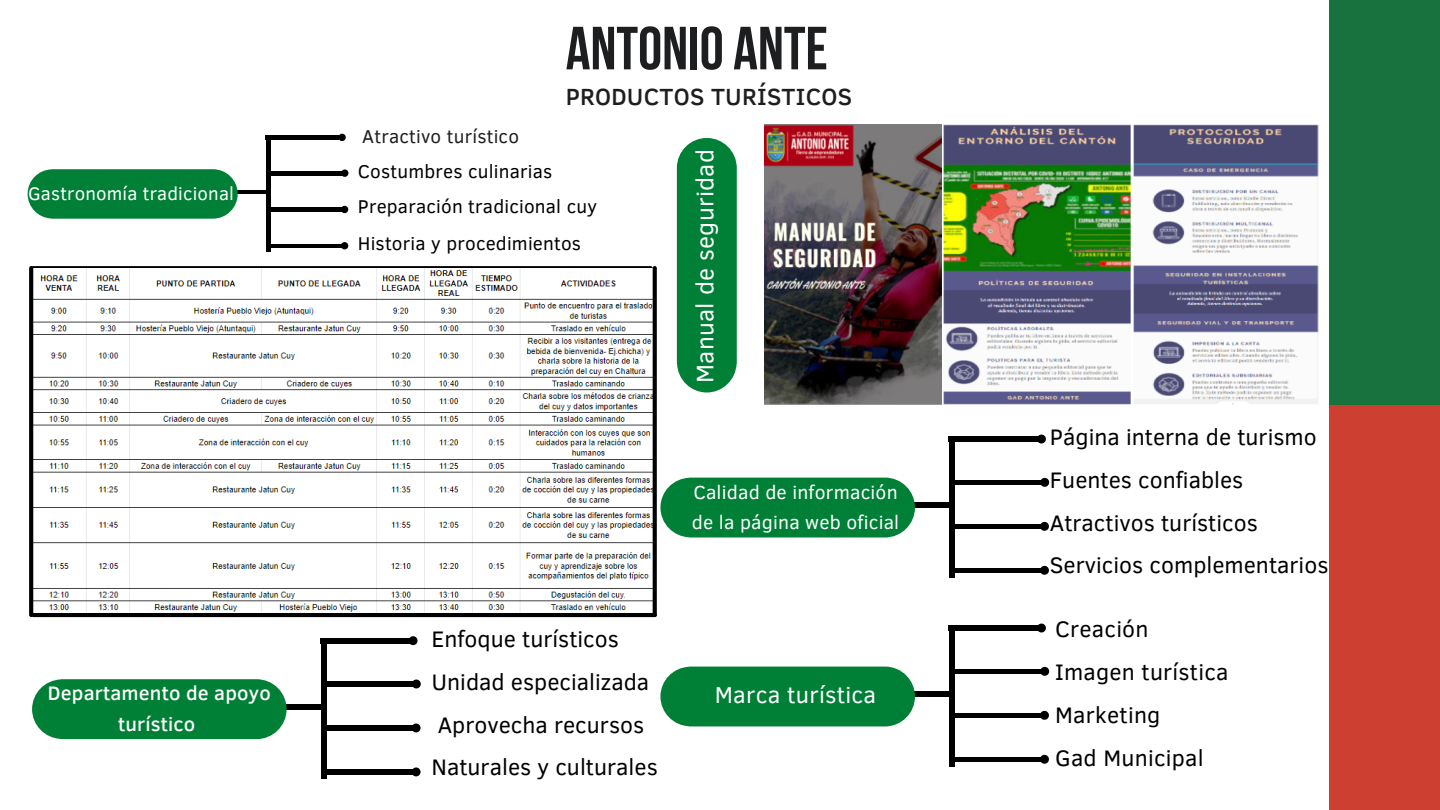
<style>
.page{position:relative;width:1440px;height:810px;background:#fff}
.page>*{position:absolute;margin:0;border:0;box-sizing:border-box;transform-origin:0 0}
.t1{font:700 60.8px "Bebas Neue";color:#1d1e20}
.t2{font:24.5px "Clear Sans";letter-spacing:.01em;color:#fff}
.t3{font:500 24px "Clear Sans";letter-spacing:.01em;color:#1d1e20}
.t4{font:23.5px "Clear Sans";letter-spacing:.01em;color:#fff}
.t5{font:23px/42.8px "Clear Sans";color:#000}
.t6{font:500 20px/30.8px "Clear Sans";letter-spacing:.01em;color:#fff;text-align:center}
.t7{font:19.3px/29.2px "Clear Sans";letter-spacing:.01em;color:#fff}
.t8{font:19px/35.9px "Clear Sans";letter-spacing:.01em;color:#000}
.t9{font:19px "Clear Sans";letter-spacing:.01em;color:#1d1e20}
.t10{font:18.6px "Clear Sans";letter-spacing:.01em;color:#fff}
</style>
<div class="page">
<div style="left:1329px;top:0;width:111px;height:405px;background:#17723e"></div>
<div style="left:1329px;top:405px;width:111px;height:405px;background:#cd3f31"></div>
<hr style="left:267px;top:136px;width:3px;height:116px;background:#000">
<hr style="left:231px;top:190px;width:37px;height:4px;background:#000">
<hr style="left:265px;top:136px;width:74px;height:3px;background:#000">
<hr style="left:268px;top:244px;width:74px;height:4px;background:#000">
<hr style="left:268px;top:171px;width:74px;height:4px;background:#000">
<hr style="left:268px;top:208px;width:74px;height:3px;background:#000">
<svg style="left:338px;top:134px;width:8px;height:7px"></svg>
<svg style="left:341px;top:169px;width:7px;height:8px"></svg>
<svg style="left:341px;top:206px;width:7px;height:7px"></svg>
<svg style="left:341px;top:242px;width:7px;height:7px"></svg>
<div style="left:28px;top:169px;width:210px;height:50px;background:#008037;border-radius:24px"></div>
<hr style="left:950px;top:437px;width:4px;height:140px;background:#000">
<hr style="left:907px;top:503px;width:45px;height:4px;background:#000">
<hr style="left:949px;top:437px;width:89px;height:4px;background:#000">
<div style="left:952px;top:568px;width:89px;height:5px;background:#000"></div>
<div style="left:952px;top:480px;width:89px;height:5px;background:#000"></div>
<div style="left:952px;top:524px;width:89px;height:5px;background:#000"></div>
<svg style="left:1037px;top:435px;width:9px;height:8px"></svg>
<svg style="left:1041px;top:478px;width:8px;height:9px"></svg>
<svg style="left:1040px;top:522px;width:9px;height:9px"></svg>
<svg style="left:1040px;top:566px;width:9px;height:9px"></svg>
<div style="left:660px;top:478px;width:255px;height:60px;background:#008037;border-radius:30px"></div>
<hr style="left:322px;top:639px;width:4px;height:140px;background:#000">
<hr style="left:279px;top:705px;width:44px;height:4px;background:#000">
<hr style="left:320px;top:639px;width:89px;height:4px;background:#000">
<hr style="left:323px;top:770px;width:90px;height:4px;background:#000">
<hr style="left:323px;top:682px;width:90px;height:4px;background:#000">
<hr style="left:323px;top:726px;width:90px;height:4px;background:#000">
<svg style="left:409px;top:636px;width:9px;height:9px"></svg>
<svg style="left:412px;top:680px;width:9px;height:8px"></svg>
<svg style="left:412px;top:724px;width:9px;height:8px"></svg>
<svg style="left:412px;top:768px;width:9px;height:8px"></svg>
<div style="left:32px;top:679px;width:255px;height:60px;background:#008037;border-radius:30px"></div>
<hr style="left:950px;top:626px;width:4px;height:140px;background:#000">
<hr style="left:907px;top:692px;width:45px;height:4px;background:#000">
<hr style="left:949px;top:626px;width:89px;height:4px;background:#000">
<div style="left:952px;top:757px;width:89px;height:5px;background:#000"></div>
<div style="left:952px;top:669px;width:89px;height:5px;background:#000"></div>
<div style="left:952px;top:713px;width:89px;height:5px;background:#000"></div>
<svg style="left:1037px;top:624px;width:9px;height:8px"></svg>
<svg style="left:1041px;top:667px;width:8px;height:9px"></svg>
<svg style="left:1040px;top:711px;width:9px;height:9px"></svg>
<svg style="left:1040px;top:755px;width:9px;height:9px"></svg>
<div style="left:660px;top:667px;width:255px;height:59px;background:#008037;border-radius:30px"></div>
<img style="left:765px;top:124px;width:554px;height:281px">
<div style="left:677px;top:138px;width:60px;height:254px;background:#008037;border-radius:30px"></div>
<svg style="left:33px;top:266px;width:618px;height:2px"></svg>
<hr style="left:33px;top:613px;width:622px;height:4px;background:#000">
<img style="left:33px;top:268px;width:620px;height:345px">
<svg style="left:29px;top:268px;width:4px;height:347px"></svg>
<svg style="left:653px;top:268px;width:4px;height:347px"></svg>
<p class="t10" style="left:28px;top:180px;width:207px">Gastronomía tradicional</p>
<p class="t6" style="left:48px;top:677px;width:225px">Departamento de apoyo turístico</p>
<p class="t9" style="left:362px;top:123px;width:158px">Atractivo turístico</p>
<h1 class="t1" style="left:566px;top:24px;width:264px">ANTONIO ANTE</h1>
<p class="t3" style="left:566px;top:79px;width:288px">PRODUCTOS TURÍSTICOS</p>
<p class="t8" style="left:358px;top:153px;width:241px">Costumbres culinarias<br>Preparación tradicional cuy<br>Historia y procedimientos</p>
<p class="t2" style="left:687px;top:383px;width:235px;rotate:-90deg">Manual de seguridad</p>
<p class="t7" style="left:692px;top:477px;width:209px">Calidad de información de la página web oficial</p>
<p class="t5" style="left:431px;top:616px;width:228px">Enfoque turísticos<br>Unidad especializada<br>Aprovecha recursos<br>Naturales y culturales</p>
<p class="t4" style="left:715px;top:677px;width:163px">Marca turística</p>
<p class="t5" style="left:1050px;top:414px;width:280px">Página interna de turismo<br>Fuentes confiables<br>Atractivos turísticos<br>Servicios complementarios</p>
<p class="t5" style="left:1055px;top:607px;width:175px">Creación<br>Imagen turística<br>Marketing<br>Gad Municipal</p>
</div>
